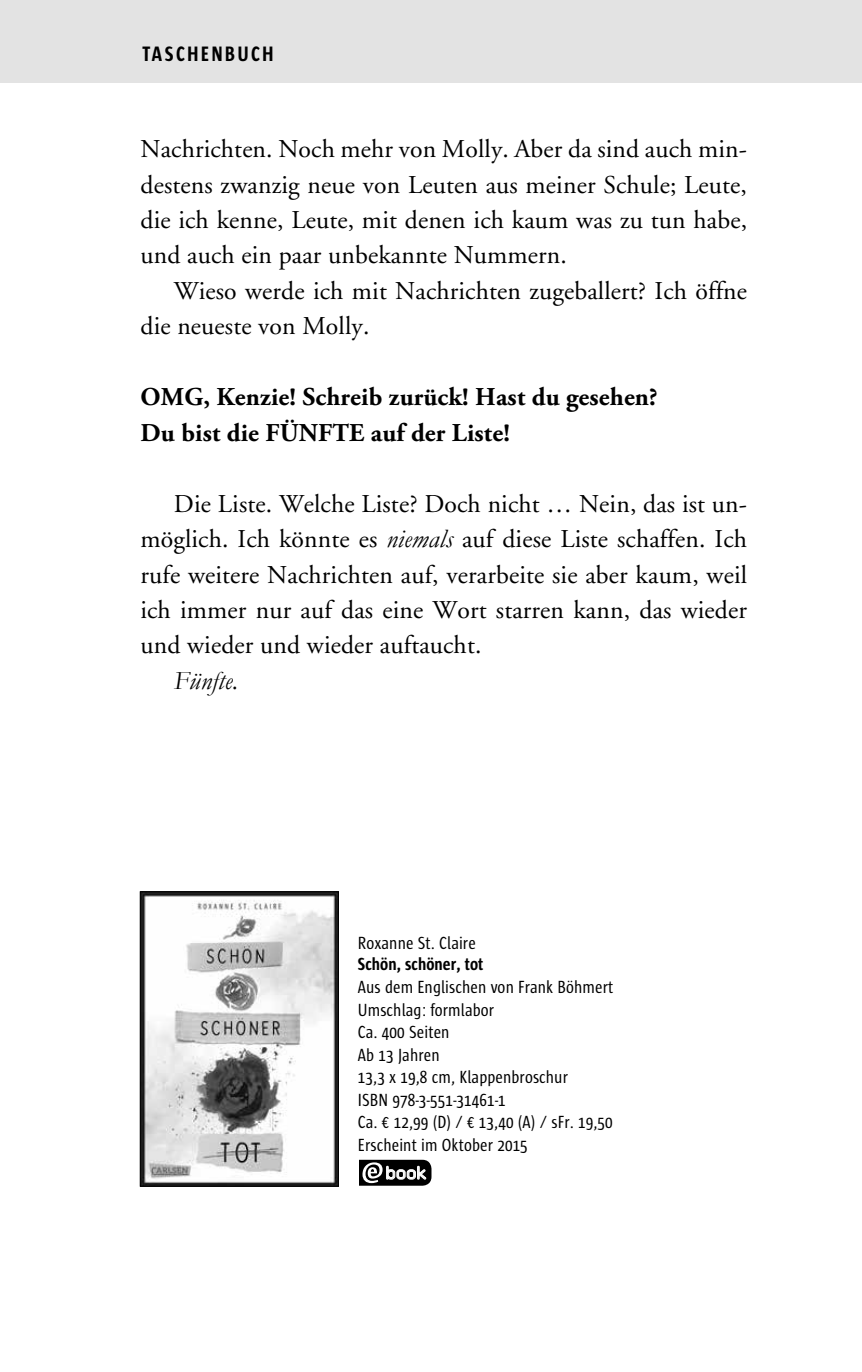
<style>
.page{position:relative;width:862px;height:1372px;background:#fff}
.page>*{position:absolute;margin:0;border:0;box-sizing:border-box;transform-origin:0 0}
.t1{font:italic 26.32px "Garamond";letter-spacing:.005em;color:#000}
.t2{font:25.65px/35.6px "Adobe Garamond";letter-spacing:.005em;color:#000;text-align:justify}
.t3{font:700 25.65px/35.6px "Adobe Garamond Pro";letter-spacing:.005em;color:#000}
.t4{font:700 21.38px "Sun Cd";letter-spacing:.105em;color:#000}
.t5{font:18px/22.5px "Sun Cd";letter-spacing:.005em;color:#000}
.t6{font:700 18px "Sun Cd";letter-spacing:.005em;color:#000}
.t7{font:17.55px "OCRA Std";color:#fff}
.s1{font-family:"Garamond";font-style:italic;font-size:26.32px}
</style>
<div class="page">
<div style="left:335px;top:1159px;width:96px;height:26px;background:#000;border-radius:9px"></div>
<svg style="left:362px;top:1162px;width:64px;height:21px"></svg>
<div style="left:331px;top:1157px;width:27px;height:30px;background:#fff"></div>
<img style="left:142px;top:893px;width:194px;height:291px">
<div style="left:140px;top:891px;width:198px;height:295px;border:1px solid #000"></div>
<div style="left:0;top:0;width:861px;height:83px;background:#e3e3e3"></div>
<p class="t4" style="left:142px;top:43px;width:133px">TASCHENBUCH</p>
<p class="t2" style="left:140px;top:132px;width:607px">Nachrichten. Noch mehr von Molly. Aber da sind auch min&shy;destens zwanzig neue von Leuten aus meiner Schule; Leute, die ich kenne, Leute, mit denen ich kaum was zu tun habe, und auch ein paar unbekannte Nummern.</p>
<p class="t2" style="left:140px;top:274px;width:607px;text-indent:33px">Wieso werde ich mit Nachrichten zugeballert? Ich öffne die neueste von Molly.</p>
<p class="t3" style="left:140px;top:380px;width:518px">OMG, Kenzie! Schreib zurück! Hast du gesehen?<br>Du bist die FÜNFTE auf der Liste!</p>
<p class="t2" style="left:140px;top:486px;width:607px;text-indent:33px">Die Liste. Welche Liste? Doch nicht … Nein, das ist un&shy;möglich. Ich könnte es <span class="s1">niemals</span> auf diese Liste schaffen. Ich rufe weitere Nachrichten auf, verarbeite sie aber kaum, weil ich immer nur auf das eine Wort starren kann, das wieder und wieder und wieder auftaucht.</p>
<p class="t1" style="left:174px;top:662px;width:66px">Fünfte.</p>
<p class="t5" style="left:358px;top:931px;width:119px">Roxanne St. Claire</p>
<p class="t6" style="left:358px;top:954px;width:127px">Schön, schöner, tot</p>
<p class="t5" style="left:358px;top:975px;width:257px">Aus dem Englischen von Frank Böhmert<br>Umschlag: formlabor<br>Ca. 400 Seiten<br>Ab 13 Jahren<br>13,3 x 19,8 cm, Klappenbroschur<br>ISBN 978-3-551-31461-1<br>Ca. € 12,99 (D) / € 13,40 (A) / sFr. 19,50<br>Erscheint im Oktober 2015</p>
<p class="t7" style="left:384px;top:1162px;width:45px">book</p>
</div>
